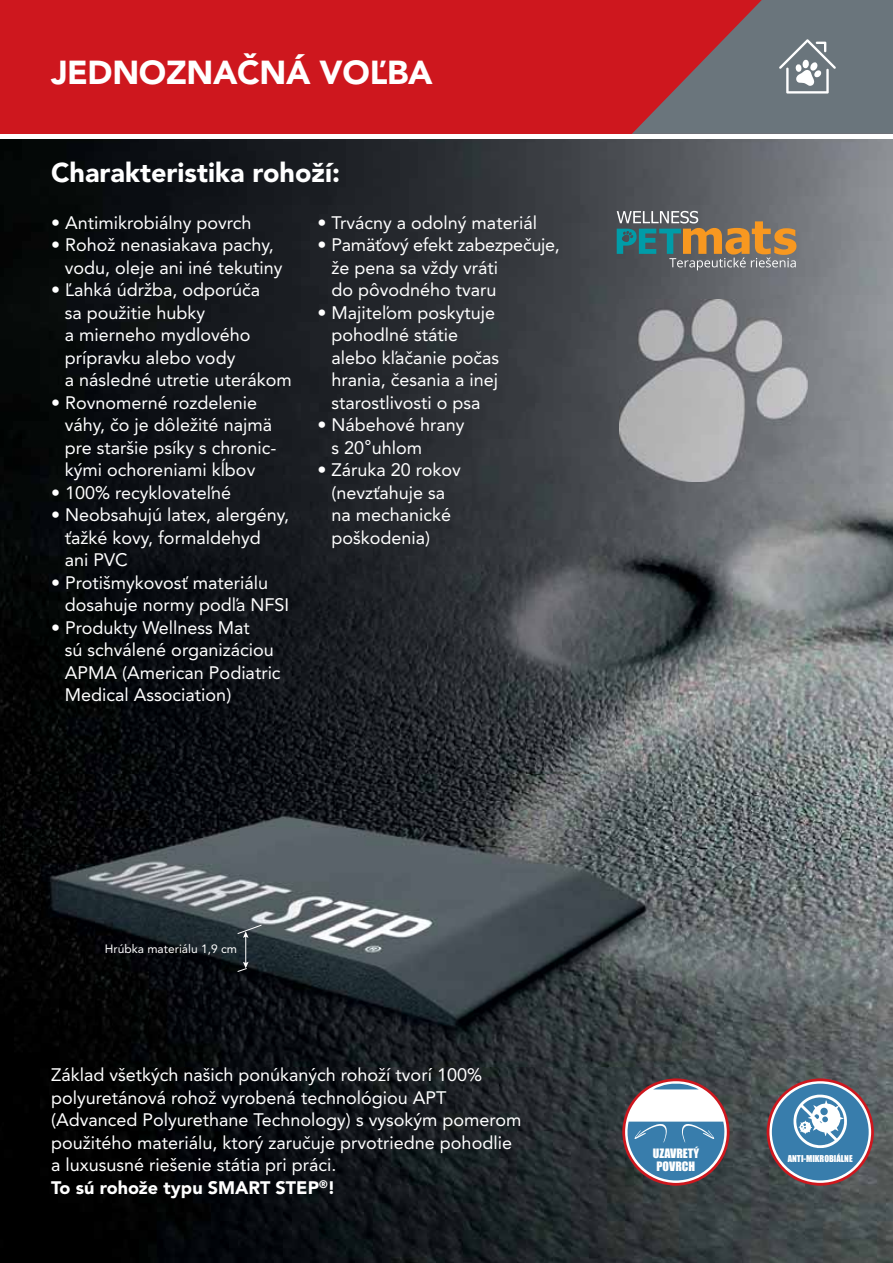
<style>
.page{position:relative;width:893px;height:1263px;background:#fff}
.page>*{position:absolute;margin:0;border:0;box-sizing:border-box;transform-origin:0 0}
.t1{font:900 33px "Avenir";letter-spacing:-.01em;color:#fff}
.t2{font:900 27px "Avenir";color:#fff}
.t3{font:18px/22.5px "Avenir";color:#fff}
.t4{font:12px "Avenir";color:#fff}
.t5{font:12px/12.8px "Impact";color:#fff;text-align:center}
.t6{font:8.7px "Impact";color:#fff}
.s1{font-family:"Lucida Grande"}
.s2{font-weight:900}
</style>
<div class="page">
<img style="left:0;top:139px;width:893px;height:1124px">
<div style="left:0;top:0;width:893px;height:134px;background:#ce171e"></div>
<svg style="left:632px;top:0;width:261px;height:134px"></svg>
<img style="left:6px;top:774px;width:676px;height:293px">
<svg style="left:237px;top:925px;width:25px;height:47px"></svg>
<img style="left:620px;top:299px;width:187px;height:183px">
<svg style="left:767px;top:1078px;width:107px;height:108px;background:#6b839d"></svg>
<svg style="left:622px;top:1078px;width:108px;height:108px"></svg>
<svg style="left:617px;top:211px;width:179px;height:59px;background:#7b7867"></svg>
<h1 class="t1" style="left:51px;top:59px;width:383px">JEDNOZNAČNÁ VOĽBA</h1>
<h2 class="t2" style="left:51px;top:162px;width:290px">Charakteristika rohoží:</h2>
<p class="t3" style="left:51px;top:212px;width:202px">• Antimikrobiálny povrch</p>
<p class="t3" style="left:65px;top:235px;width:219px;text-indent:-14px">• Rohož nenasiakava pachy, vodu, oleje ani iné tekutiny</p>
<p class="t3" style="left:65px;top:280px;width:228px;text-indent:-14px">• Ľahká údržba, odporúča<br>sa použitie hubky<br>a mierneho mydlového prípravku alebo vody<br>a následné utretie uterákom</p>
<p class="t3" style="left:65px;top:392px;width:213px;text-indent:-14px">• Rovnomerné rozdelenie váhy, čo je dôležité najmä pre staršie psíky s chronic&shy;kými ochoreniami kĺbov</p>
<p class="t3" style="left:51px;top:482px;width:182px">• 100% recyklovateľné</p>
<p class="t3" style="left:65px;top:505px;width:226px;text-indent:-14px">• Neobsahujú latex, alergény, ťažké kovy, formaldehyd<br>ani PVC</p>
<p class="t3" style="left:65px;top:572px;width:226px;text-indent:-14px">• Protišmykovosť materiálu dosahuje normy podľa NFSI</p>
<p class="t3" style="left:65px;top:617px;width:217px;text-indent:-14px">• Produkty Wellness Mat<br>sú schválené organizáciou<br>APMA (American Podiatric<br>Medical Association)</p>
<p class="t3" style="left:317px;top:212px;width:221px">• Trvácny a odolnýmateriál</p>
<p class="t3" style="left:317px;top:235px;width:244px">• Pamäťovy efekt zabezpečuje,</p>
<p class="t3" style="left:331px;top:235px;width:168px;text-align:center">́<br>že pena sa vždy vráti do pôvodného tvaru</p>
<p class="t3" style="left:331px;top:302px;width:169px;text-indent:-14px">• Majiteľom poskytuje pohodlné státie alebo kľačanie počas hrania, česania a inej starostlivosti o psa</p>
<p class="t3" style="left:331px;top:415px;width:135px;text-indent:-14px">• Nábehové hrany s 20<span class="s1">°</span>uhlom</p>
<p class="t3" style="left:331px;top:460px;width:131px;text-indent:-14px">• Záruka 20 rokov (nevzťahuje sa na mechanické poškodenia)</p>
<p class="t4" style="left:105px;top:944px;width:134px">Hrúbka materiálu 1,9 cm</p>
<p class="t3" style="left:51px;top:1065px;width:472px">Základ všetkých našich ponúkaných rohoží tvorí 100% polyuretánová rohož vyrobená technológiou APT (Advanced Polyurethane Technology) s vysokým pomerom použitého materiálu, ktorý zaručuje prvotriedne pohodlie a luxususné riešenie státia pri práci.<br><span class="s2">To sú rohože typu SMART STEP</span><sup>®</sup><span class="s2">!</span></p>
<p class="t5" style="left:653px;top:1148px;width:48px">UZAVRETÝ<br>POVRCH</p>
<p class="t6" style="left:788px;top:1156px;width:66px">ANTI-MIKROBIÁLNE</p>
</div>
